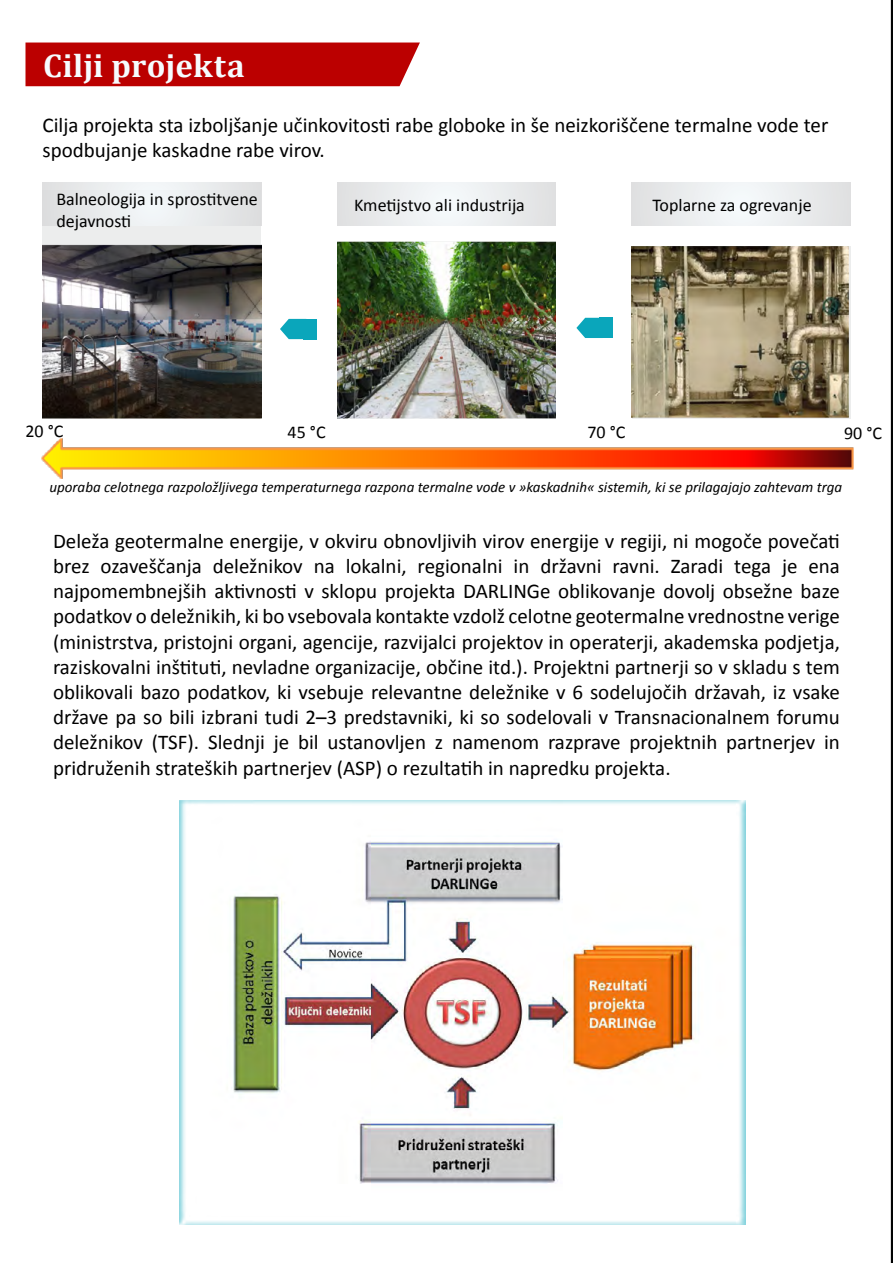
<style>
.page{position:relative;width:893px;height:1263px;background:#fff}
.page>*{position:absolute;margin:0;border:0;box-sizing:border-box;transform-origin:0 0}
.t1{font:700 33px "Cambria";color:#f6fbfe}
.t2{font:21px/25.2px "Calibri";color:#000}
.t3{font:18px/21.6px "Calibri";color:#000}
.t4{font:italic 15px "Calibri";color:#000}
</style>
<div class="page">
<hr style="left:891px;top:0;width:2px;height:1263px;background:#020303">
<img style="left:43px;top:226px;width:218px;height:189px">
<img style="left:337px;top:242px;width:219px;height:173px">
<img style="left:632px;top:246px;width:218px;height:169px">
<div style="left:337px;top:182px;width:219px;height:44px;background:linear-gradient(to right,#eaedee,#ebedee)"></div>
<div style="left:632px;top:182px;width:218px;height:44px;background:linear-gradient(to right,#ebedee,#ebedee)"></div>
<div style="left:43px;top:182px;width:218px;height:44px;background:linear-gradient(to right,#e8ebec,#e8eaec)"></div>
<img style="left:41px;top:415px;width:813px;height:64px">
<div style="left:25px;top:43px;width:395px;height:43px;background:#b00"></div>
<svg style="left:280px;top:319px;width:23px;height:20px"></svg>
<div style="left:303px;top:319px;width:13px;height:20px;background:#0aa6bb"></div>
<hr style="left:595px;top:199px;width:1px;height:219px;background:#fff">
<svg style="left:576px;top:318px;width:24px;height:20px"></svg>
<div style="left:600px;top:318px;width:13px;height:20px;background:#0aa6bb"></div>
<div style="left:171px;top:794px;width:583px;height:433px;background:#0aa6bb;opacity:.5"></div>
<h1 class="t1" style="left:43px;top:42px;width:203px">Cilji projekta</h1>
<p class="t2" style="left:43px;top:113px;width:787px">Cilja projekta sta izboljšanje učinkovitosti rabe globoke in še neizkoriščene termalne vode ter spodbujanje kaskadne rabe virov.</p>
<p class="t3" style="left:56px;top:188px;width:203px">Balneologija in sprostitvene dejavnosti</p>
<p class="t3" style="left:354px;top:194px;width:172px">Kmetijstvo ali industrija</p>
<p class="t3" style="left:652px;top:194px;width:161px">Toplarne za ogrevanje</p>
<p class="t3" style="left:26px;top:420px;width:40px">20 °C</p>
<p class="t3" style="left:288px;top:421px;width:40px">45 °C</p>
<p class="t3" style="left:587px;top:421px;width:40px">70 °C</p>
<p class="t3" style="left:844px;top:422px;width:40px">90 °C</p>
<p class="t4" style="left:49px;top:477px;width:794px">uporaba celotnega razpoložljivega temperaturnega razpona termalne vode v »kaskadnih« sistemih, ki se prilagajajo zahtevam trga</p>
<p class="t2" style="left:53px;top:528px;width:788px;text-align:justify">Deleža geotermalne energije, v okviru obnovljivih virov energije v regiji, ni mogoče povečati brez ozaveščanja deležnikov na lokalni, regionalni in državni ravni. Zaradi tega je ena najpomembnejših aktivnosti v sklopu projekta DARLINGe oblikovanje dovolj obsežne baze podatkov o deležnikih, ki bo vsebovala kontakte vzdolž celotne geotermalne vrednostne verige (ministrstva, pristojni organi, agencije, razvijalci projektov in operaterji, akademska podjetja, raziskovalni inštituti, nevladne organizacije, občine itd.). Projektni partnerji so v skladu s tem oblikovali bazo podatkov, ki vsebuje relevantne deležnike v 6 sodelujočih državah, iz vsake države pa so bili izbrani tudi 2–3 predstavniki, ki so sodelovali v Transnacionalnem forumu deležnikov (TSF). Slednji je bil ustanovljen z namenom razprave projektnih partnerjev in pridruženih strateških partnerjev (ASP) o rezultatih in napredku projekta.</p>
</div>
